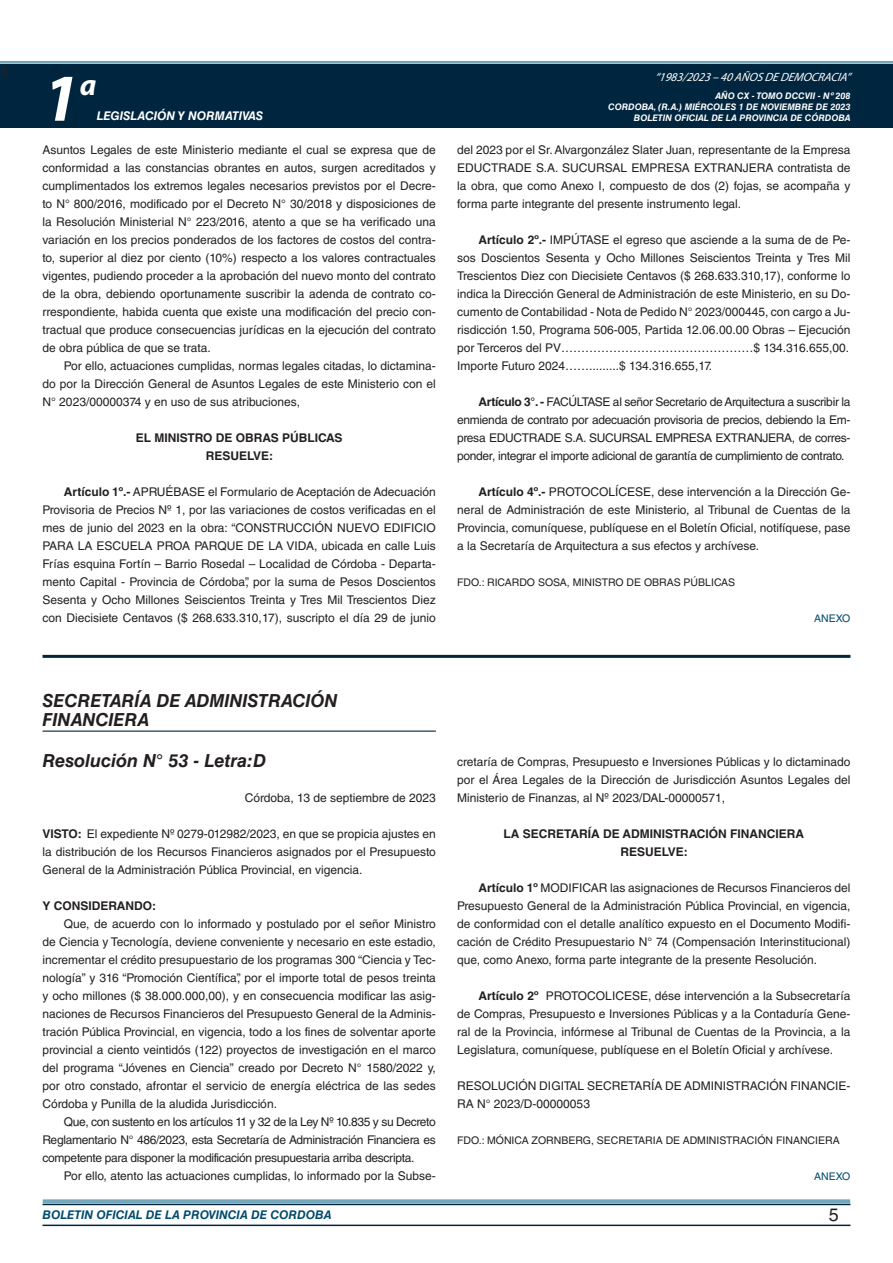
<style>
.page{position:relative;width:893px;height:1263px;background:#fff}
.page>*{position:absolute;margin:0;border:0;box-sizing:border-box;transform-origin:0 0}
.t1{font:italic 700 67.5px "Myriad Pro";color:#fff}
.t2{font:italic 700 30px "Myriad Pro";color:#fff}
.NOMBRE_DE_MINISTERIO{font:italic 700 18px/19.5px "Helvetica LT Std";color:#231f20}
.t3{font:18px "Minion Pro";color:#231f20}
.t4{font:18px "Helvetica LT Std";color:#231f20}
.TEXTO_BASE{font:12px/18px "Helvetica LT Std";color:#231f20;text-align:justify}
.RESUELVE{font:700 12px "Helvetica LT Std";color:#231f20}
.t5{font:italic 700 12px "Helvetica LT Std";color:#004b6c}
.t6{font:italic 12px "Myriad Pro";color:#fff}
.FECHA{font:12px "Helvetica LT Std";color:#231f20}
.t7{font:italic 700 12px "Helvetica LT Std";color:#fff}
.TEXTO_BASE-2{font:700 12px "Helvetica LT Std";color:#231f20}
.FIRMA{font:10.5px "Helvetica LT Std";color:#231f20}
.ANEXO{font:10.5px "Helvetica LT Std";color:#004b6c}
.t8{font:italic 700 9px/10.8px "Helvetica LT Std";color:#fff;text-align:right}
.s1{font-weight:700}
</style>
<div class="page">
<div style="left:0;top:61px;width:893px;height:6px;background:#fff;opacity:.75"></div>
<div style="left:0;top:64px;width:893px;height:64px;background:#00263f"></div>
<hr style="left:43px;top:1224px;width:807px;height:2px;background:#00263f">
<div style="left:42px;top:1198px;width:809px;height:8px;background:#fff;opacity:.75"></div>
<hr style="left:43px;top:655px;width:807px;height:3px;background:#00263f">
<hr style="left:43px;top:730px;width:393px;height:2px;background:#00263f">
<h3 class="t3" style="left:0;top:59px;width:10px">4</h3>
<h1 class="t1" style="left:43px;top:54px;width:38px">1</h1>
<h2 class="t2" style="left:80px;top:66px;width:18px">a</h2>
<p class="t7" style="left:97px;top:109px;width:168px">LEGISLACIÓN Y NORMATIVAS</p>
<p class="TEXTO_BASE" style="left:43px;top:141px;width:395px">Asuntos Legales de este Ministerio mediante el cual se expresa que de conformidad a las constancias obrantes en autos, surgen acreditados y cumplimentados los extremos legales necesarios previstos por el Decre&shy;to N° 800/2016, modificado por el Decreto N° 30/2018 y disposiciones de la Resolución Ministerial N° 223/2016, atento a que se ha verificado una variación en los precios ponderados de los factores de costos del contra&shy;to, superior al diez por ciento (10%) respecto a los valores contractuales vigentes, pudiendo proceder a la aprobación del nuevo monto del contrato de la obra, debiendo oportunamente suscribir la adenda de contrato co&shy;rrespondiente, habida cuenta que existe una modificación del precio con&shy;tractual que produce consecuencias jurídicas en la ejecución del contrato de obra pública de que se trata.</p>
<p class="TEXTO_BASE" style="left:43px;top:357px;width:395px;text-indent:21px">Por ello, actuaciones cumplidas, normas legales citadas, lo dictamina&shy;do por la Dirección General de Asuntos Legales de este Ministerio con el N° 2023/00000374 y en uso de sus atribuciones,</p>
<p class="RESUELVE" style="left:136px;top:430px;width:208px">EL MINISTRO DE OBRAS PÚBLICAS</p>
<p class="RESUELVE" style="left:206px;top:448px;width:69px">RESUELVE:</p>
<p class="TEXTO_BASE" style="left:43px;top:483px;width:395px;text-indent:21px"><span class="s1">Artículo 1º.-</span> APRUÉBASE el Formulario de Aceptación de Adecuación Provisoria de Precios Nº 1, por las variaciones de costos verificadas en el mes de junio del 2023 en la obra: “CONSTRUCCIÓN NUEVO EDIFICIO PARA LA ESCUELA PROA PARQUE DE LA VIDA, ubicada en calle Luis Frías esquina Fortín – Barrio Rosedal – Localidad de Córdoba - Departa&shy;mento Capital - Provincia de Córdoba”, por la suma de Pesos Doscientos Sesenta y Ocho Millones Seiscientos Treinta y Tres Mil Trescientos Diez con Diecisiete Centavos ($ 268.633.310,17), suscripto el día 29 de junio</p>
<p class="t6" style="left:655px;top:70px;width:197px">“ 1983/2023 – 40 AÑOS DE DEMOCRACIA”</p>
<p class="t8" style="left:608px;top:91px;width:244px">AÑO CX - TOMO DCCVII - Nº 208<br>CORDOBA, (R.A.) MIÉRCOLES 1 DE NOVIEMBRE DE 2023<br>BOLETIN OFICIAL DE LA PROVINCIA DE CÓRDOBA</p>
<p class="TEXTO_BASE" style="left:457px;top:141px;width:395px">del 2023 por el Sr. Alvargonzález Slater Juan, representante de la Empresa EDUCTRADE S.A. SUCURSAL EMPRESA EXTRANJERA contratista de la obra, que como Anexo I, compuesto de dos (2) fojas, se acompaña y forma parte integrante del presente instrumento legal.</p>
<p class="TEXTO_BASE" style="left:457px;top:231px;width:395px;text-indent:21px"><span class="s1">Artículo 2º.-</span> IMPÚTASE el egreso que asciende a la suma de de Pe&shy;sos Doscientos Sesenta y Ocho Millones Seiscientos Treinta y Tres Mil Trescientos Diez con Diecisiete Centavos ($ 268.633.310,17), conforme lo indica la Dirección General de Administración de este Ministerio, en su Do&shy;cumento de Contabilidad - Nota de Pedido N° 2023/000445, con cargo a Ju&shy;risdicción 1.50, Programa 506-005, Partida 12.06.00.00 Obras – Ejecución por Terceros del PV…………………………………………$ 134.316.655,00.</p>
<p class="TEXTO_BASE" style="left:457px;top:357px;width:257px">Importe Futuro 2024…….........$ 134.316.655,17.</p>
<p class="TEXTO_BASE" style="left:457px;top:393px;width:395px;text-indent:21px"><span class="s1">Artículo 3°. -</span> FACÚLTASE al señor Secretario de Arquitectura a suscribir la enmienda de contrato por adecuación provisoria de precios, debiendo la Em&shy;presa EDUCTRADE S.A. SUCURSAL EMPRESA EXTRANJERA, de corres&shy;ponder, integrar el importe adicional de garantía de cumplimiento de contrato.</p>
<p class="TEXTO_BASE" style="left:457px;top:483px;width:395px;text-indent:21px"><span class="s1">Artículo 4º.-</span> PROTOCOLÍCESE, dese intervención a la Dirección Ge&shy;neral de Administración de este Ministerio, al Tribunal de Cuentas de la Provincia, comuníquese, publíquese en el Boletín Oficial, notifíquese, pase a la Secretaría de Arquitectura a sus efectos y archívese.</p>
<p class="FIRMA" style="left:457px;top:576px;width:279px">FDO.: RICARDO SOSA, MINISTRO DE OBRAS PÚBLICAS</p>
<p class="ANEXO" style="left:814px;top:612px;width:38px">ANEXO</p>
<p class="NOMBRE_DE_MINISTERIO" style="left:43px;top:690px;width:297px">SECRETARÍA DE ADMINISTRACIÓN<br>FINANCIERA</p>
<p class="NOMBRE_DE_MINISTERIO" style="left:43px;top:751px;width:225px">Resolución N° 53 - Letra:D</p>
<p class="FECHA" style="left:245px;top:791px;width:192px">Córdoba, 13 de septiembre de 2023</p>
<p class="TEXTO_BASE" style="left:43px;top:825px;width:395px"><span class="s1">VISTO:</span> El expediente Nº 0279-012982/2023, en que se propicia ajustes en la distribución de los Recursos Financieros asignados por el Presupuesto General de la Administración Pública Provincial, en vigencia.</p>
<p class="TEXTO_BASE-2" style="left:43px;top:898px;width:115px">Y CONSIDERANDO:</p>
<p class="TEXTO_BASE" style="left:43px;top:915px;width:395px;text-indent:21px">Que, de acuerdo con lo informado y postulado por el señor Ministro de Ciencia y Tecnología, deviene conveniente y necesario en este estadio, incrementar el crédito presupuestario de los programas 300 “Ciencia y Tec&shy;nología” y 316 “Promoción Científica”, por el importe total de pesos treinta y ocho millones ($ 38.000.000,00), y en consecuencia modificar las asig&shy;naciones de Recursos Financieros del Presupuesto General de la Adminis&shy;tración Pública Provincial, en vigencia, todo a los fines de solventar aporte provincial a ciento veintidós (122) proyectos de investigación en el marco del programa “Jóvenes en Ciencia” creado por Decreto N° 1580/2022 y, por otro constado, afrontar el servicio de energía eléctrica de las sedes Córdoba y Punilla de la aludida Jurisdicción.</p>
<p class="TEXTO_BASE" style="left:43px;top:1113px;width:395px;text-indent:21px">Que, con sustento en los artículos 11 y 32 de la Ley Nº 10.835 y su Decreto Reglamentario N° 486/2023, esta Secretaría de Administración Financiera es competente para disponer la modificación presupuestaria arriba descripta.</p>
<p class="TEXTO_BASE" style="left:64px;top:1167px;width:374px">Por ello, atento las actuaciones cumplidas, lo informado por la Subse-</p>
<p class="TEXTO_BASE" style="left:457px;top:753px;width:395px">cretaría de Compras, Presupuesto e Inversiones Públicas y lo dictaminado por el Área Legales de la Dirección de Jurisdicción Asuntos Legales del Ministerio de Finanzas, al Nº 2023/DAL-00000571,</p>
<p class="RESUELVE" style="left:504px;top:826px;width:302px">LA SECRETARÍA DE ADMINISTRACIÓN FINANCIERA</p>
<p class="RESUELVE" style="left:620px;top:844px;width:69px">RESUELVE:</p>
<p class="TEXTO_BASE" style="left:457px;top:879px;width:395px;text-indent:21px"><span class="s1">Artículo 1º</span> MODIFICAR las asignaciones de Recursos Financieros del Presupuesto General de la Administración Pública Provincial, en vigencia, de conformidad con el detalle analítico expuesto en el Documento Modifi&shy;cación de Crédito Presupuestario N° 74 (Compensación Interinstitucional) que, como Anexo, forma parte integrante de la presente Resolución.</p>
<p class="TEXTO_BASE" style="left:457px;top:987px;width:395px;text-indent:21px"><span class="s1">Artículo 2º</span> PROTOCOLICESE, dése intervención a la Subsecretaría de Compras, Presupuesto e Inversiones Públicas y a la Contaduría Gene&shy;ral de la Provincia, infórmese al Tribunal de Cuentas de la Provincia, a la Legislatura, comuníquese, publíquese en el Boletín Oficial y archívese.</p>
<p class="TEXTO_BASE" style="left:457px;top:1077px;width:395px">RESOLUCIÓN DIGITAL SECRETARÍA DE ADMINISTRACIÓN FINANCIE-<br>RA N° 2023/D-00000053</p>
<p class="FIRMA" style="left:457px;top:1134px;width:384px">FDO.: MÓNICA ZORNBERG, SECRETARIA DE ADMINISTRACIÓN FINANCIERA</p>
<p class="ANEXO" style="left:814px;top:1170px;width:38px">ANEXO</p>
<p class="t5" style="left:43px;top:1208px;width:290px">BOLETIN OFICIAL DE LA PROVINCIA DE CORDOBA</p>
<h3 class="t4" style="left:829px;top:1204px;width:12px">5</h3>
</div>
